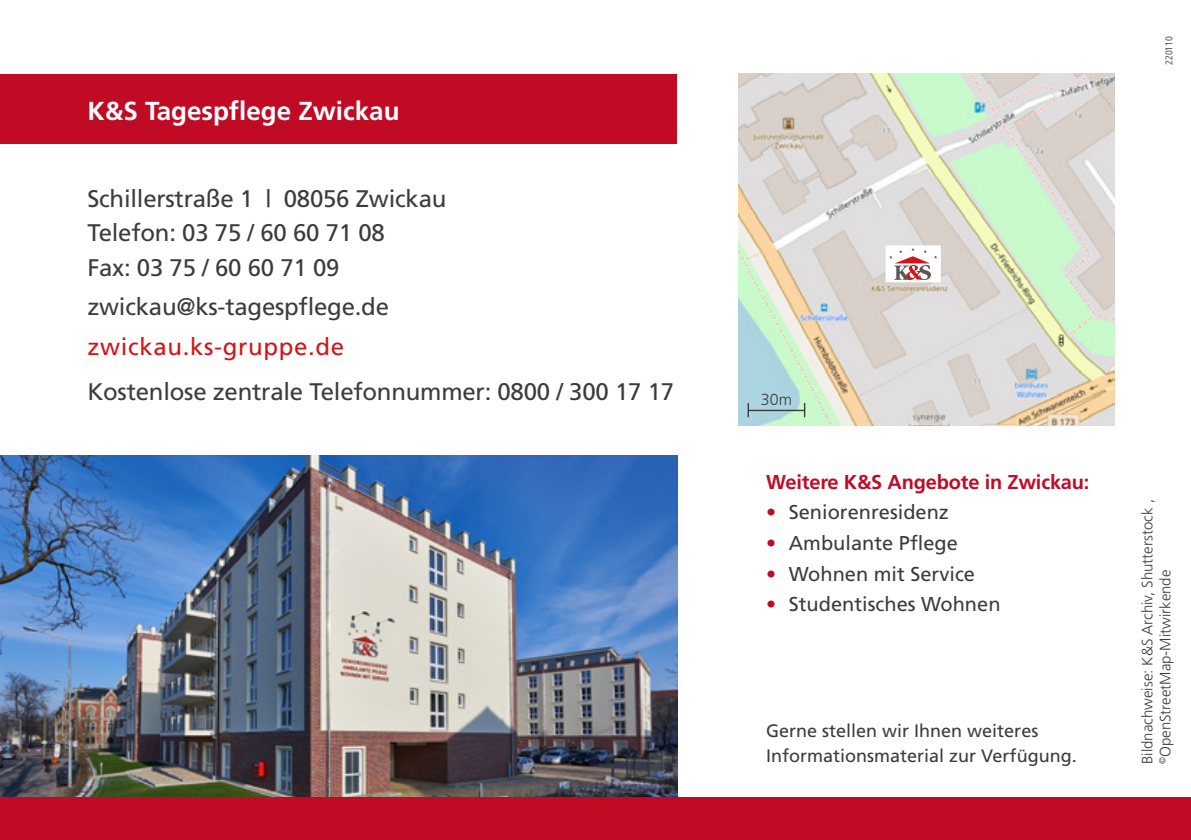
<style>
.page{position:relative;width:1191px;height:840px;background:#fff}
.page>*{position:absolute;margin:0;border:0;box-sizing:border-box;transform-origin:0 0}
.t1{font:700 26px "Frutiger";color:#fff}
.t2{font:24px/34px "Frutiger";letter-spacing:-.01em;color:#3c3c3b}
.t3{font:24px "Frutiger";letter-spacing:.03em;color:#d51317}
.t4{font:20px "Frutiger";color:#3c3c3b}
.t5{font:700 20px "Frutiger";letter-spacing:-.01em;color:#c10b25}
.t6{font:18px/25px "Frutiger";color:#3c3c3b}
.t7{font:300 16px "Frutiger";color:#3c3c3b}
.t8{font:300 15px/18px "Frutiger";color:#3c3c3b}
.t9{font:condensed 10px "Frutiger";color:#575756}
.s1{color:#c10b25}
</style>
<div class="page">
<img style="left:738px;top:74px;width:376px;height:351px">
<svg style="left:885px;top:245px;width:56px;height:37px"></svg>
<hr style="left:748px;top:409px;width:56px;height:2px;background:#3c3c3b">
<svg style="left:747px;top:402px;width:2px;height:15px"></svg>
<svg style="left:804px;top:402px;width:1px;height:15px"></svg>
<div style="left:0;top:74px;width:677px;height:69px;background:#c10b25"></div>
<img style="left:0;top:455px;width:677px;height:342px">
<div style="left:0;top:797px;width:1191px;height:42px;background:#c10b25"></div>
<p class="t1" style="left:87px;top:96px;width:314px">K&amp;S Tagespflege Zwickau</p>
<p class="t2" style="left:87px;top:182px;width:360px">Schillerstraße 1 | 08056 Zwickau<br>Telefon: 03 75 / 60 60 71 08<br>Fax: 03 75 / 60 60 71 09</p>
<p class="t2" style="left:87px;top:289px;width:303px">zwickau@ks-tagespflege.de</p>
<p class="t3" style="left:87px;top:332px;width:258px">zwickau.ks-gruppe.de</p>
<p class="t2" style="left:87px;top:374px;width:588px">Kostenlose zentrale Telefonnummer: 0800 / 300 17 17</p>
<p class="t9" style="left:1163px;top:65px;width:30px;rotate:-90deg">220110</p>
<p class="t7" style="left:761px;top:390px;width:33px">30m</p>
<p class="t5" style="left:766px;top:469px;width:325px">Weitere K&amp;S Angebote in Zwickau:</p>
<p class="t4" style="left:766px;top:500px;width:184px"><span class="s1">•</span> Seniorenresidenz</p>
<p class="t4" style="left:766px;top:531px;width:193px"><span class="s1">•</span> Ambulante Pflege</p>
<p class="t4" style="left:766px;top:561px;width:210px"><span class="s1">•</span> Wohnen mit Service</p>
<p class="t4" style="left:766px;top:592px;width:236px"><span class="s1">•</span> Studentisches Wohnen</p>
<p class="t6" style="left:766px;top:717px;width:312px">Gerne stellen wir Ihnen weiteres<br>Informationsmaterial zur Verfügung.</p>
<p class="t8" style="left:1138px;top:763px;width:266px;rotate:-90deg">Bildnachweise: K&amp;S Archiv, Shutterstock , <sup>©</sup>OpenStreetMap-Mitwirkende</p>
</div>
